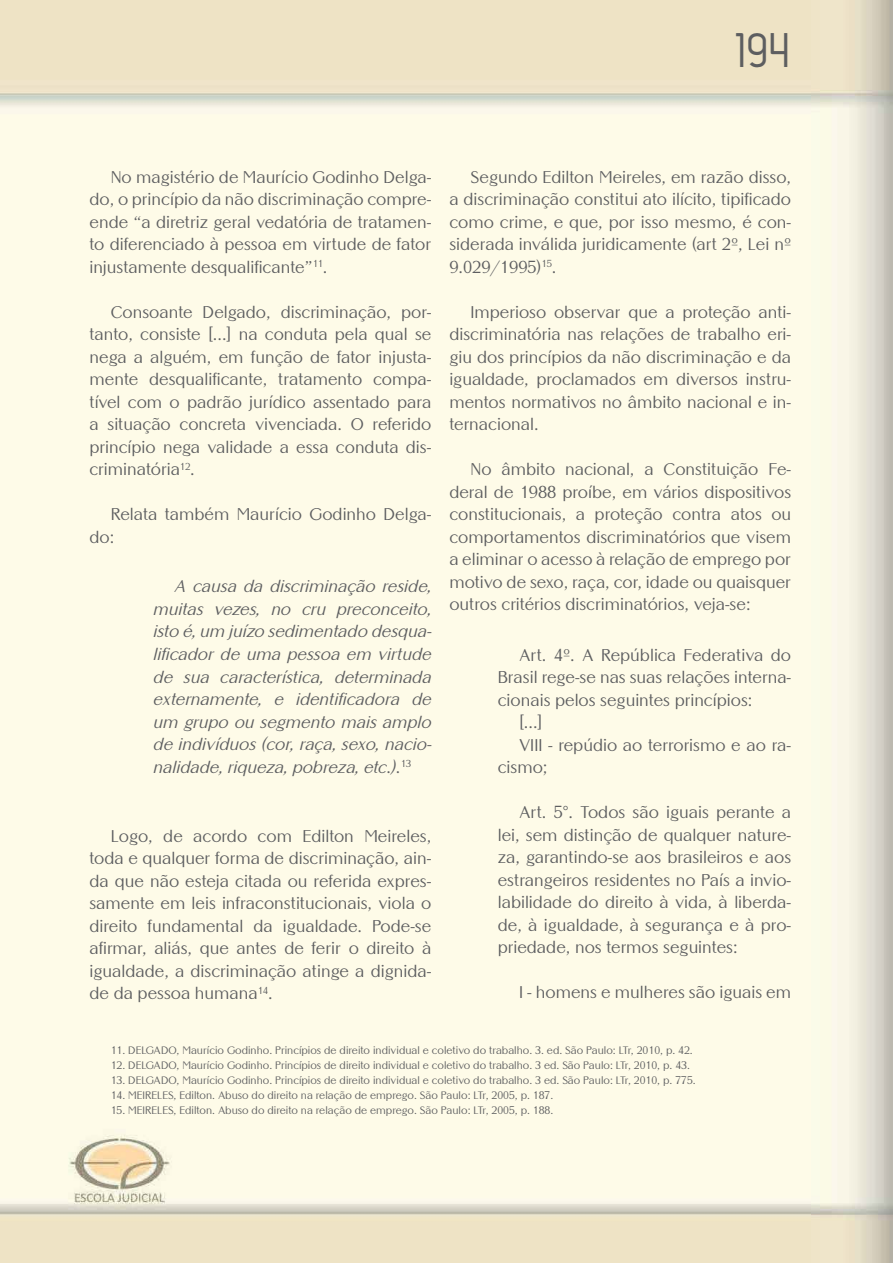
<style>
.page{position:relative;width:893px;height:1263px;background:#fff}
.page>*{position:absolute;margin:0;border:0;box-sizing:border-box;transform-origin:0 0}
.t1{font:49.5px "Zag";color:#5d5e60}
.t2{font:16.5px/22.5px "Altrincham";color:#5d5e60;text-align:justify}
.t3{font:italic 16.5px/22.5px "Altrincham";color:#5d5e60;text-align:justify}
.t4{font:10.5px "Altrincham";color:#5d5e60}
</style>
<div class="page">
<img style="left:0;top:0;width:893px;height:1262px">
<h1 class="t1" style="left:738px;top:35px;width:56px">194</h1>
<p class="t2" style="left:89px;top:166px;width:343px;text-indent:21px">No magistério de Maurício Godinho Delga&shy;do, o princípio da não discriminação compre&shy;ende “a diretriz geral vedatória de tratamen&shy;to diferenciado à pessoa em virtude de fator injustamente desqualificante”<sup>11</sup>.</p>
<p class="t2" style="left:89px;top:301px;width:343px;text-indent:21px">Consoante Delgado, discriminação, por&shy;tanto, consiste [...] na conduta pela qual se nega a alguém, em função de fator injusta&shy;mente desqualificante, tratamento compa&shy;tível com o padrão jurídico assentado para a situação concreta vivenciada. O referido princípio nega validade a essa conduta dis&shy;criminatória<sup>12</sup>.</p>
<p class="t2" style="left:89px;top:504px;width:343px;text-indent:21px">Relata também Maurício Godinho Delga&shy;do:</p>
<p class="t3" style="left:153px;top:576px;width:280px;text-indent:21px">A causa da discriminação reside, muitas vezes, no cru preconceito, isto é, um juízo sedimentado desqua&shy;lificador de uma pessoa em virtude de sua característica, determinada externamente, e identificadora de um grupo ou segmento mais amplo de indivíduos (cor, raça, sexo, nacio&shy;nalidade, riqueza, pobreza, etc.).<sup>13</sup></p>
<p class="t2" style="left:89px;top:826px;width:343px;text-indent:21px">Logo, de acordo com Edilton Meireles, toda e qualquer forma de discriminação, ain&shy;da que não esteja citada ou referida expres&shy;samente em leis infraconstitucionais, viola o direito fundamental da igualdade. Pode-se afirmar, aliás, que antes de ferir o direito à igualdade, a discriminação atinge a dignida&shy;de da pessoa humana<sup>14</sup>.</p>
<p class="t2" style="left:449px;top:166px;width:343px;text-indent:21px">Segundo Edilton Meireles, em razão disso, a discriminação constitui ato ilícito, tipificado como crime, e que, por isso mesmo, é con&shy;siderada inválida juridicamente (art 2º, Lei nº 9.029/1995)<sup>15</sup>.</p>
<p class="t2" style="left:449px;top:301px;width:343px;text-indent:21px">Imperioso observar que a proteção anti&shy;discriminatória nas relações de trabalho eri&shy;giu dos princípios da não discriminação e da igualdade, proclamados em diversos instru&shy;mentos normativos no âmbito nacional e in&shy;ternacional.</p>
<p class="t2" style="left:449px;top:459px;width:343px;text-indent:21px">No âmbito nacional, a Constituição Fe&shy;deral de 1988 proíbe, em vários dispositivos constitucionais, a proteção contra atos ou comportamentos discriminatórios que visem a eliminar o acesso à relação de emprego por motivo de sexo, raça, cor, idade ou quaisquer outros critérios discriminatórios, veja-se:</p>
<p class="t2" style="left:519px;top:644px;width:274px">Art. 4º. A República Federativa do</p>
<p class="t2" style="left:498px;top:667px;width:295px">Brasil rege-se nas suas relações interna-</p>
<p class="t2" style="left:498px;top:689px;width:256px">cionais pelos seguintes princípios:</p>
<p class="t2" style="left:519px;top:712px;width:25px">[...]</p>
<p class="t2" style="left:519px;top:734px;width:274px">VIII - repúdio ao terrorismo e ao ra-</p>
<p class="t2" style="left:498px;top:757px;width:51px">cismo;</p>
<p class="t2" style="left:498px;top:802px;width:295px;text-indent:21px">Art. 5°. Todos são iguais perante a lei, sem distinção de qualquer nature&shy;za, garantindo-se aos brasileiros e aos estrangeiros residentes no País a invio&shy;labilidade do direito à vida, à liberda&shy;de, à igualdade, à segurança e à pro&shy;priedade, nos termos seguintes:</p>
<p class="t2" style="left:519px;top:982px;width:274px">I - homens e mulheres são iguais em</p>
<p class="t4" style="left:111px;top:1046px;width:583px">11. DELGADO, Maurício Godinho. Princípios de direito individual e coletivo do trabalho. 3. ed. São Paulo: LTr, 2010, p. 42.</p>
<p class="t4" style="left:111px;top:1061px;width:581px">12. DELGADO, Maurício Godinho. Princípios de direito individual e coletivo do trabalho. 3 ed. São Paulo: LTr, 2010, p. 43.</p>
<p class="t4" style="left:111px;top:1076px;width:586px">13. DELGADO, Maurício Godinho. Princípios de direito individual e coletivo do trabalho. 3 ed. São Paulo: LTr, 2010, p. 775.</p>
<p class="t4" style="left:111px;top:1091px;width:444px">14. MEIRELES, Edilton. Abuso do direito na relação de emprego. São Paulo: LTr, 2005, p. 187.</p>
<p class="t4" style="left:111px;top:1106px;width:444px">15. MEIRELES, Edilton. Abuso do direito na relação de emprego. São Paulo: LTr, 2005, p. 188.</p>
</div>
